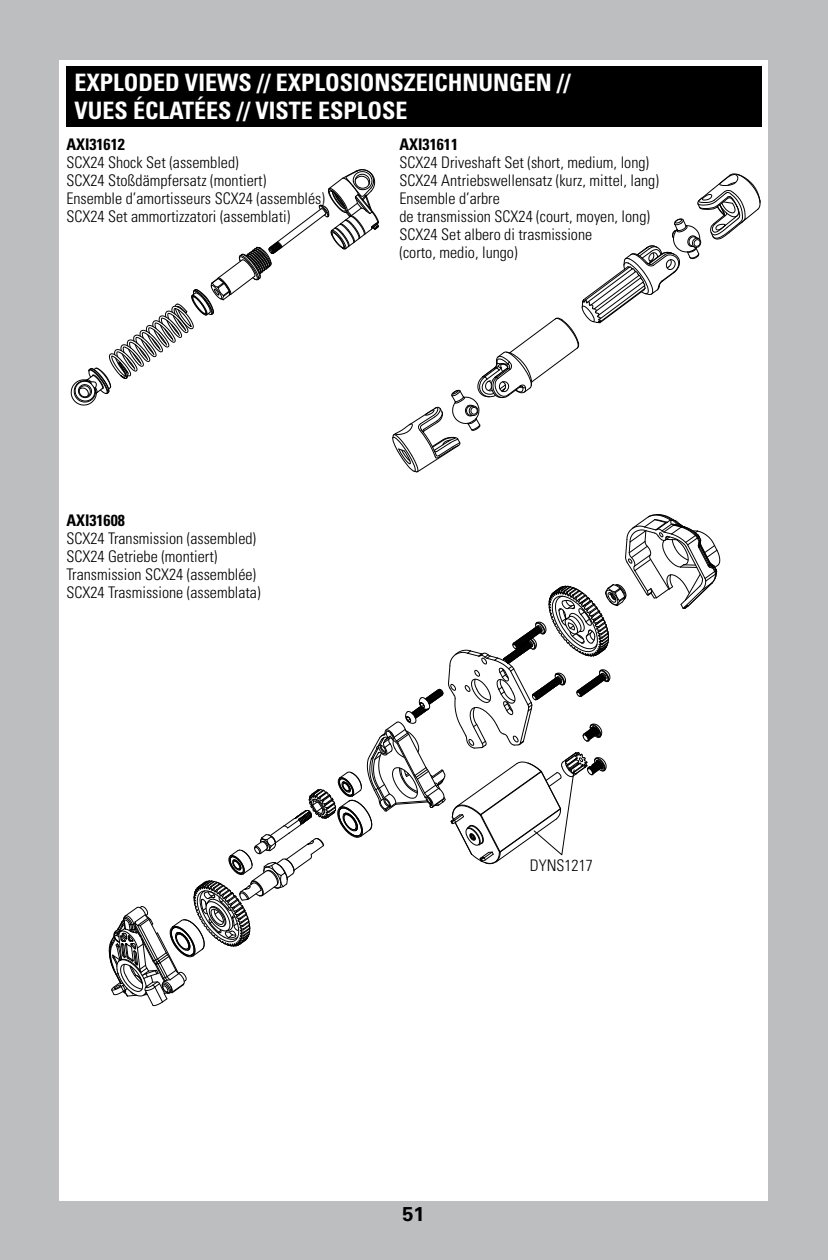
<style>
.page{position:relative;width:828px;height:1260px;background:#fff}
.page>*{position:absolute;margin:0;border:0;box-sizing:border-box;transform-origin:0 0}
.t1{font:700 condensed 24px/28px "Univers LT Std";color:#fff}
.t2{font:700 20px "Univers LT Std";color:#000}
.t3{font:300 condensed 16px/18px "Univers LT Std";color:#000}
.t4{font:700 condensed 16px "Univers LT Std";color:#000}
</style>
<div class="page">
<div style="left:18px;top:0;width:810px;height:1260px;background:#bcbec0"></div>
<div style="left:60px;top:60px;width:708px;height:1140px;background:#fff"></div>
<div style="left:0;top:0;width:18px;height:1260px;background:#bcbec0"></div>
<div style="left:66px;top:66px;width:696px;height:61px;background:#000"></div>
<svg style="left:71px;top:169px;width:308px;height:237px"></svg>
<svg style="left:392px;top:173px;width:369px;height:299px"></svg>
<svg style="left:109px;top:514px;width:611px;height:492px"></svg>
<h1 class="t1" style="left:74px;top:71px;width:498px">EXPLODED VIEWS // EXPLOSIONSZEICHNUNGEN //<br>VUES ÉCLATÉES // VISTE ESPLOSE</h1>
<p class="t4" style="left:66px;top:138px;width:60px">AXI31612</p>
<p class="t3" style="left:66px;top:154px;width:260px">SCX24 Shock Set (assembled)<br>SCX24 Stoßdämpfersatz (montiert)<br>Ensemble d’amortisseurs SCX24 (assemblés)<br>SCX24 Set ammortizzatori (assemblati)</p>
<p class="t4" style="left:399px;top:138px;width:60px">AXI31611</p>
<p class="t3" style="left:399px;top:154px;width:261px">SCX24 Driveshaft Set (short, medium, long)<br>SCX24 Antriebswellensatz (kurz, mittel, lang)<br>Ensemble d’arbre<br>de transmission SCX24 (court, moyen, long)<br>SCX24 Set albero di trasmissione<br>(corto, medio, lungo)</p>
<p class="t4" style="left:66px;top:514px;width:60px">AXI31608</p>
<p class="t3" style="left:66px;top:531px;width:196px">SCX24 Transmission (assembled)<br>SCX24 Getriebe (montiert)<br>Transmission SCX24 (assemblée)<br>SCX24 Trasmissione (assemblata)</p>
<p class="t3" style="left:530px;top:858px;width:65px">DYNS1217</p>
<p class="t2" style="left:403px;top:1206px;width:24px">51</p>
</div>
